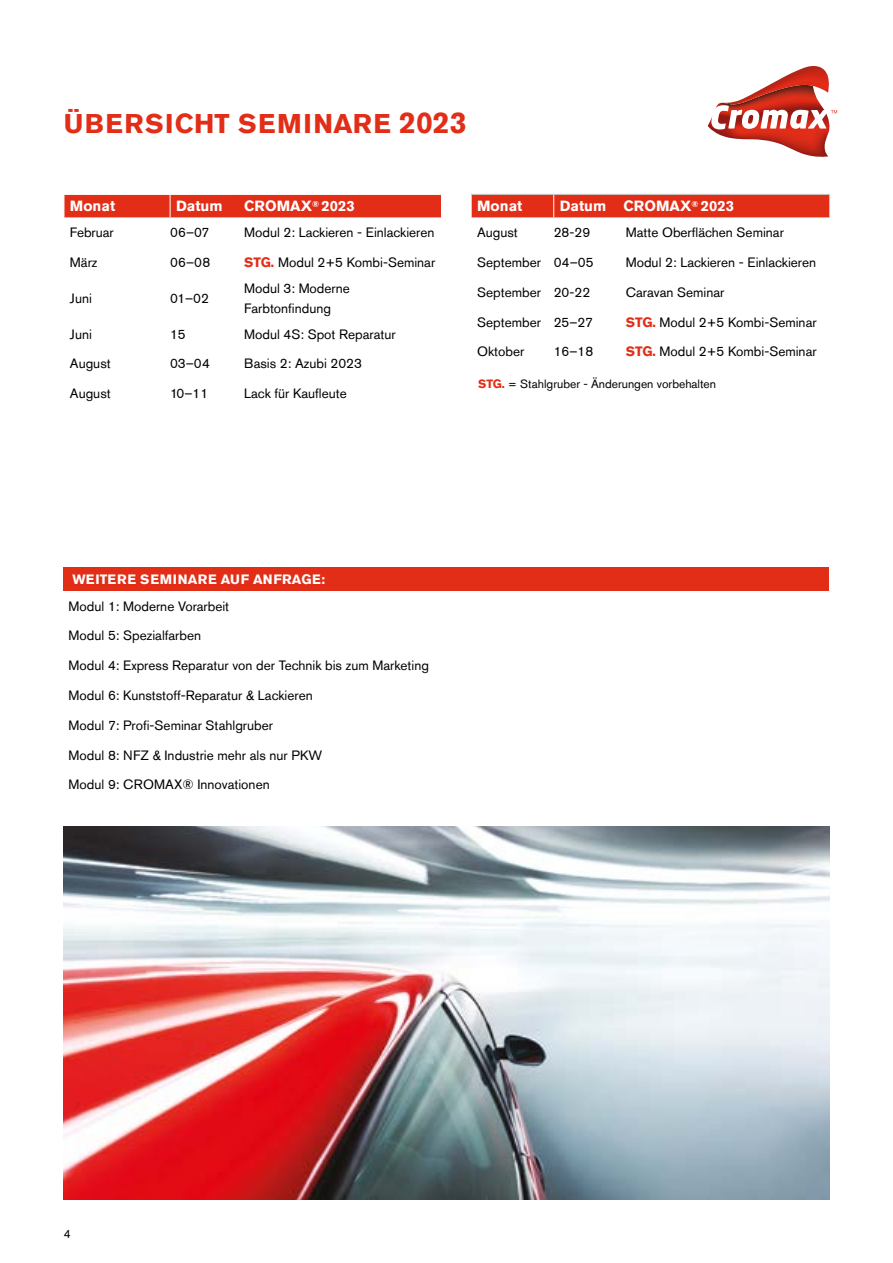
<style>
.page{position:relative;width:893px;height:1263px;background:#fff}
.page>*{position:absolute;margin:0;border:0;box-sizing:border-box;transform-origin:0 0}
.t1{font:700 27px "Akzidenz Grotesk Std";letter-spacing:.055em;color:#e22d17}
.t2{font:700 14.7px "Akzidenz Grotesk Std";color:#fff}
.t3{font:13.5px/19.6px "Akzidenz Grotesk Std";color:#000}
.t4{font:700 13.5px "Akzidenz Grotesk Std";letter-spacing:.055em;color:#fff}
.t5{font:12px "Akzidenz Grotesk Std";color:#000}
.s1{font-size:30px}
.s2{font-weight:700;color:#e22d17}
</style>
<div class="page">
<svg style="left:708px;top:66px;width:129px;height:91px"></svg>
<div style="left:64px;top:194px;width:378px;height:23px;background:#e22d17"></div>
<div style="left:471px;top:194px;width:359px;height:23px;background:#e22d17"></div>
<img style="left:64px;top:826px;width:765px;height:373px">
<div style="left:64px;top:568px;width:765px;height:23px;background:#e22d17"></div>
<h1 class="t1" style="left:64px;top:108px;width:404px">ÜBERSICHT SEMINARE <span class="s1">2023</span></h1>
<p class="t2" style="left:70px;top:198px;width:47px">Monat</p>
<p class="t2" style="left:176px;top:198px;width:48px">Datum</p>
<p class="t2" style="left:244px;top:198px;width:112px">CROMAX<sup>®</sup> 2023</p>
<p class="t3" style="left:70px;top:223px;width:45px">Februar</p>
<p class="t3" style="left:170px;top:223px;width:41px">06–07</p>
<p class="t3" style="left:244px;top:223px;width:192px">Modul 2: Lackieren - Einlackieren</p>
<p class="t3" style="left:70px;top:252px;width:29px">März</p>
<p class="t3" style="left:170px;top:252px;width:42px">06–08</p>
<p class="t3" style="left:244px;top:252px;width:193px"><span class="s2">STG.</span> Modul 2+5 Kombi-Seminar</p>
<p class="t3" style="left:70px;top:288px;width:23px">Juni</p>
<p class="t3" style="left:170px;top:288px;width:40px">01–02</p>
<p class="t3" style="left:244px;top:278px;width:107px">Modul 3: Moderne<br>Farbtonfindung</p>
<p class="t3" style="left:70px;top:324px;width:23px">Juni</p>
<p class="t3" style="left:170px;top:324px;width:17px">15</p>
<p class="t3" style="left:244px;top:324px;width:153px">Modul 4S: Spot Reparatur</p>
<p class="t3" style="left:70px;top:354px;width:42px">August</p>
<p class="t3" style="left:170px;top:354px;width:41px">03–04</p>
<p class="t3" style="left:244px;top:354px;width:119px">Basis 2: Azubi 2023</p>
<p class="t3" style="left:70px;top:384px;width:42px">August</p>
<p class="t3" style="left:170px;top:384px;width:40px">10–11</p>
<p class="t3" style="left:244px;top:384px;width:104px">Lack für Kaufleute</p>
<p class="t2" style="left:477px;top:198px;width:47px">Monat</p>
<p class="t2" style="left:560px;top:198px;width:176px">Datum CROMAX<sup>®</sup> 2023</p>
<p class="t3" style="left:477px;top:223px;width:42px">August</p>
<p class="t3" style="left:554px;top:223px;width:38px">28-29</p>
<p class="t3" style="left:626px;top:223px;width:160px">Matte Oberflächen Seminar</p>
<p class="t3" style="left:477px;top:252px;width:118px">September 04–05</p>
<p class="t3" style="left:626px;top:252px;width:192px">Modul 2: Lackieren - Einlackieren</p>
<p class="t3" style="left:477px;top:282px;width:115px">September 20-22</p>
<p class="t3" style="left:626px;top:282px;width:100px">Caravan Seminar</p>
<p class="t3" style="left:477px;top:312px;width:117px">September 25–27</p>
<p class="t3" style="left:626px;top:312px;width:192px"><span class="s2">STG.</span> Modul 2+5 Kombi-Seminar</p>
<p class="t3" style="left:477px;top:342px;width:49px">Oktober</p>
<p class="t3" style="left:554px;top:342px;width:41px">16–18</p>
<p class="t3" style="left:626px;top:342px;width:192px"><span class="s2">STG.</span> Modul 2+5 Kombi-Seminar</p>
<p class="t5" style="left:478px;top:377px;width:239px"><span class="s2">STG.</span> = Stahlgruber - Änderungen vorbehalten</p>
<p class="t4" style="left:73px;top:572px;width:254px">WEITERE SEMINARE AUF ANFRAGE:</p>
<p class="t3" style="left:69px;top:596px;width:162px">Modul 1: Moderne Vorarbeit</p>
<p class="t3" style="left:69px;top:626px;width:134px">Modul 5: Spezialfarben</p>
<p class="t3" style="left:69px;top:656px;width:362px">Modul 4: Express Reparatur von der Technik bis zum Marketing</p>
<p class="t3" style="left:69px;top:685px;width:246px">Modul 6: Kunststoff-Reparatur &amp; Lackieren</p>
<p class="t3" style="left:69px;top:715px;width:206px">Modul 7: Profi-Seminar Stahlgruber</p>
<p class="t3" style="left:69px;top:745px;width:255px">Modul 8: NFZ &amp; Industrie mehr als nur PKW</p>
<p class="t3" style="left:69px;top:775px;width:203px">Modul 9: CROMAX® Innovationen</p>
<p class="t5" style="left:64px;top:1227px;width:8px">4</p>
</div>
